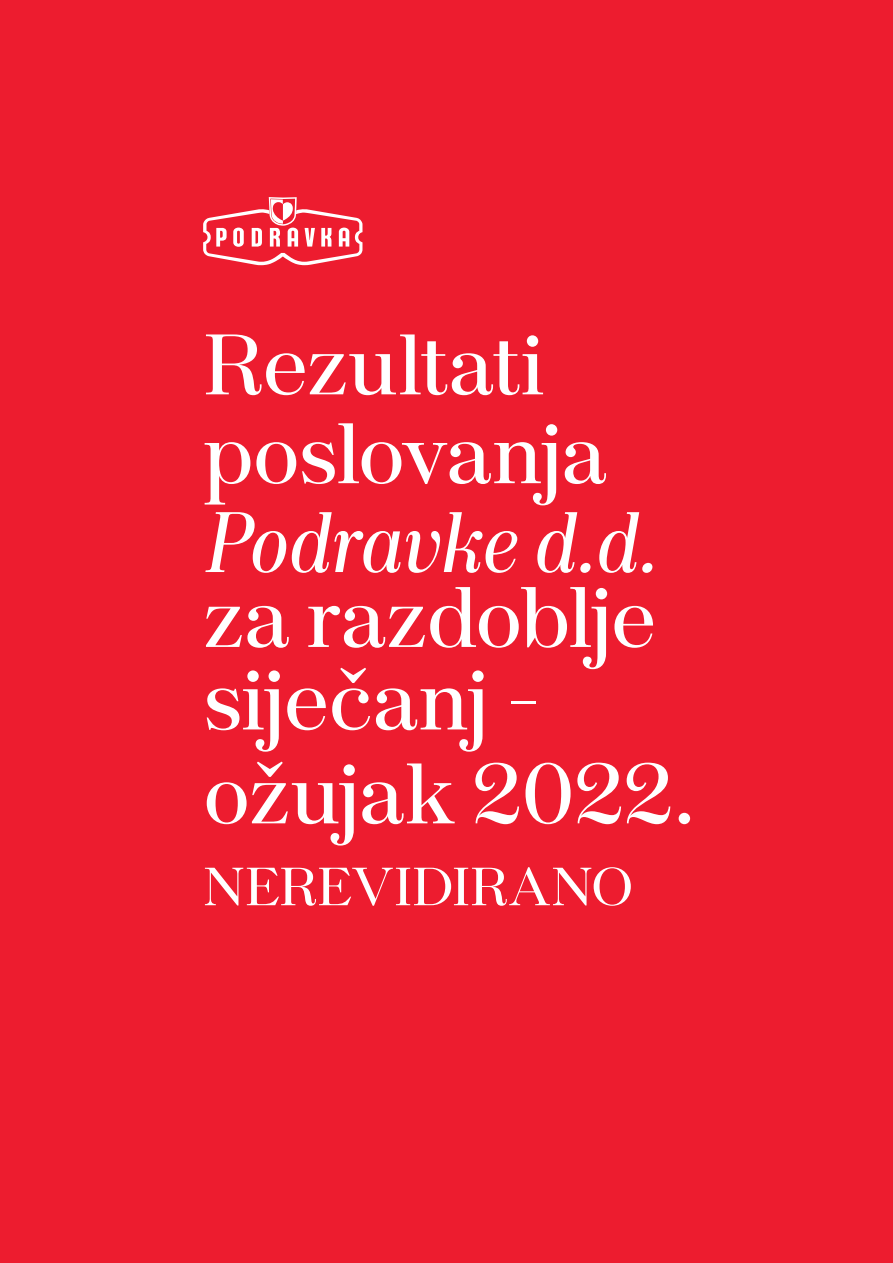
<style>
.page{position:relative;width:893px;height:1263px;background:#fff}
.page>*{position:absolute;margin:0;border:0;box-sizing:border-box;transform-origin:0 0}
.t1{font:85.5px/88.8px "Keiss Title";letter-spacing:-.015em;color:#fff}
.t2{font:italic 85.5px "Keiss Title";letter-spacing:.015em;color:#fff}
.t3{font:53.55px "Keiss Title";letter-spacing:.005em;color:#fff}
</style>
<div class="page">
<div style="left:1px;top:1px;width:892px;height:1262px;background:#ed1c2f"></div>
<svg style="left:203px;top:197px;width:159px;height:68px"></svg>
<p class="t1" style="left:203px;top:318px;width:405px">Rezultati poslovanja</p>
<p class="t2" style="left:203px;top:487px;width:453px">Podravke d.d.</p>
<p class="t1" style="left:203px;top:574px;width:455px;line-height:82.5px">za razdoblje siječanj -</p>
<p class="t1" style="left:203px;top:747px;width:493px">ožujak 2022.</p>
<p class="t3" style="left:203px;top:852px;width:432px">NEREVIDIRANO</p>
</div>
